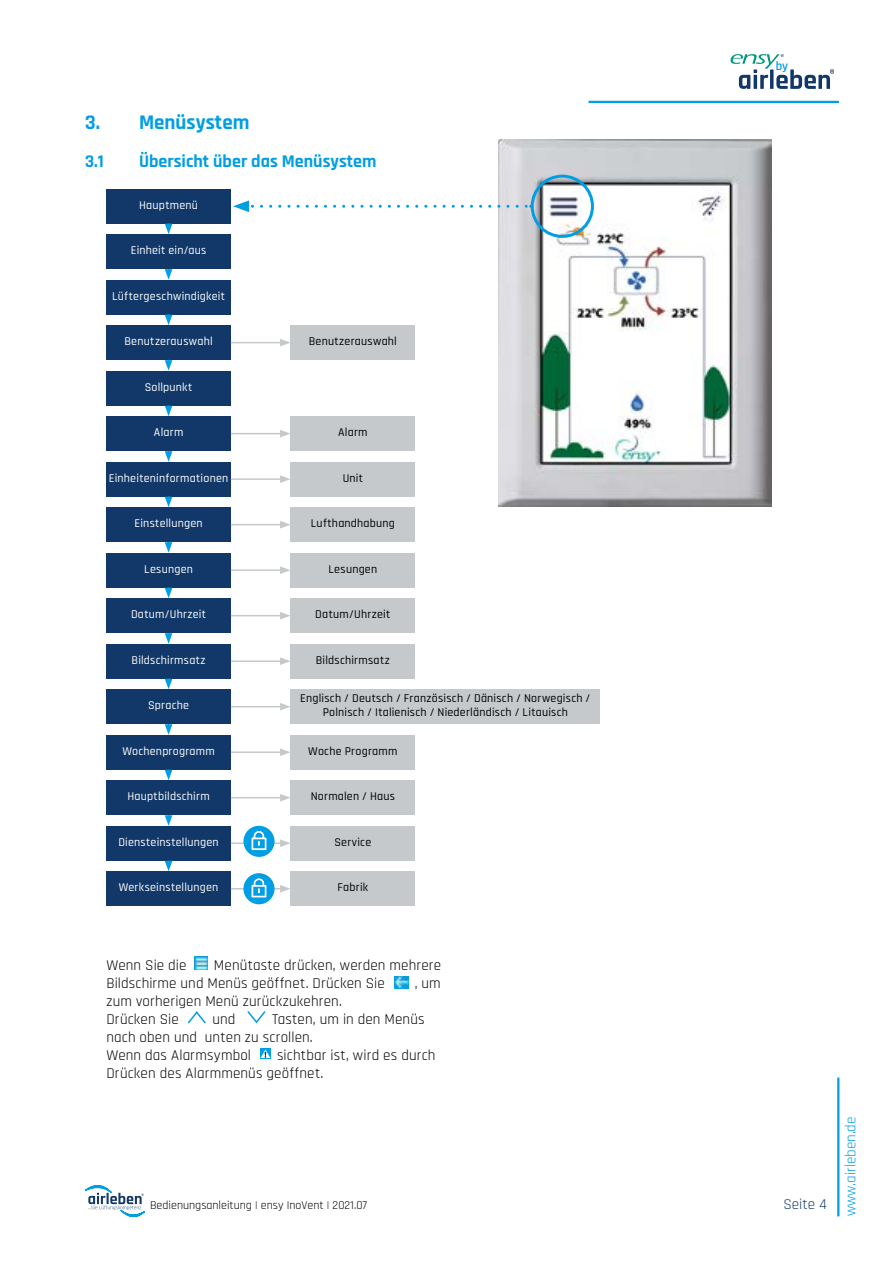
<style>
.page{position:relative;width:893px;height:1263px;background:#fff}
.page>*{position:absolute;margin:0;border:0;box-sizing:border-box;transform-origin:0 0}
.t1{font:700 21px "Rajdhani";color:#009ee3}
.t2{font:700 18px "Rajdhani";color:#009ee3}
.t3{font:15px/18px "Rajdhani";letter-spacing:.01em;color:#000}
.t4{font:15px "Rajdhani";color:#009ee3}
.t5{font:15px "Rajdhani";color:#113868}
.t6{font:600 12.75px "Rajdhani";color:#009ee3}
.t7{font:500 12px "Rajdhani";letter-spacing:.015em;color:#fff}
.t8{font:500 12px/14.4px "Rajdhani";letter-spacing:.02em;color:#000;text-align:center}
.t9{font:12px "Rajdhani";color:#000}
</style>
<div class="page">
<svg style="left:85px;top:1185px;width:60px;height:32px"></svg>
<svg style="left:730px;top:54px;width:104px;height:35px"></svg>
<hr style="left:837px;top:1077px;width:2px;height:139px;background:#009ee3">
<hr style="left:588px;top:101px;width:251px;height:2px;background:#009ee3">
<div style="left:106px;top:189px;width:125px;height:35px;background:#113868"></div>
<div style="left:106px;top:371px;width:125px;height:35px;background:#113868"></div>
<div style="left:106px;top:598px;width:125px;height:35px;background:#113868"></div>
<div style="left:106px;top:780px;width:125px;height:35px;background:#113868"></div>
<div style="left:106px;top:280px;width:125px;height:35px;background:#113868"></div>
<div style="left:106px;top:462px;width:125px;height:35px;background:#113868"></div>
<div style="left:106px;top:689px;width:125px;height:35px;background:#113868"></div>
<div style="left:106px;top:871px;width:125px;height:35px;background:#113868"></div>
<div style="left:106px;top:234px;width:125px;height:35px;background:#113868"></div>
<div style="left:106px;top:416px;width:125px;height:35px;background:#113868"></div>
<div style="left:106px;top:644px;width:125px;height:35px;background:#113868"></div>
<div style="left:106px;top:826px;width:125px;height:35px;background:#113868"></div>
<div style="left:106px;top:325px;width:125px;height:35px;background:#113868"></div>
<div style="left:291px;top:325px;width:124px;height:35px;background:#c6c9cb"></div>
<div style="left:291px;top:416px;width:124px;height:35px;background:#c6c9cb"></div>
<div style="left:291px;top:462px;width:124px;height:35px;background:#c6c9cb"></div>
<div style="left:291px;top:507px;width:124px;height:35px;background:#c6c9cb"></div>
<div style="left:291px;top:553px;width:124px;height:35px;background:#c6c9cb"></div>
<div style="left:291px;top:598px;width:124px;height:35px;background:#c6c9cb"></div>
<div style="left:291px;top:644px;width:124px;height:35px;background:#c6c9cb"></div>
<div style="left:291px;top:735px;width:124px;height:35px;background:#c6c9cb"></div>
<div style="left:291px;top:780px;width:124px;height:35px;background:#c6c9cb"></div>
<div style="left:291px;top:826px;width:124px;height:35px;background:#c6c9cb"></div>
<div style="left:291px;top:871px;width:124px;height:35px;background:#c6c9cb"></div>
<div style="left:291px;top:689px;width:309px;height:35px;background:#c6c9cb"></div>
<div style="left:106px;top:553px;width:125px;height:35px;background:#113868"></div>
<div style="left:106px;top:735px;width:125px;height:35px;background:#113868"></div>
<div style="left:106px;top:507px;width:125px;height:35px;background:#113868"></div>
<img style="left:499px;top:140px;width:272px;height:366px">
<div style="left:531px;top:175px;width:63px;height:63px;border:3px solid #009ee3;border-radius:50%"></div>
<svg style="left:233px;top:200px;width:299px;height:12px"></svg>
<svg style="left:165px;top:224px;width:7px;height:10px"></svg>
<svg style="left:165px;top:269px;width:7px;height:11px"></svg>
<hr style="left:231px;top:342px;width:51px;height:1px;background:#c6c9cb">
<svg style="left:280px;top:339px;width:11px;height:7px"></svg>
<hr style="left:231px;top:433px;width:51px;height:1px;background:#c6c9cb">
<svg style="left:280px;top:430px;width:11px;height:7px"></svg>
<hr style="left:231px;top:478px;width:51px;height:2px;background:#c6c9cb">
<svg style="left:280px;top:475px;width:11px;height:8px"></svg>
<hr style="left:231px;top:524px;width:51px;height:1px;background:#c6c9cb">
<svg style="left:280px;top:521px;width:11px;height:7px"></svg>
<hr style="left:231px;top:569px;width:51px;height:2px;background:#c6c9cb">
<svg style="left:280px;top:566px;width:11px;height:8px"></svg>
<hr style="left:231px;top:615px;width:51px;height:1px;background:#c6c9cb">
<svg style="left:280px;top:612px;width:11px;height:7px"></svg>
<hr style="left:231px;top:660px;width:51px;height:2px;background:#c6c9cb">
<svg style="left:280px;top:657px;width:11px;height:8px"></svg>
<hr style="left:231px;top:751px;width:51px;height:2px;background:#c6c9cb">
<svg style="left:280px;top:748px;width:11px;height:8px"></svg>
<hr style="left:231px;top:797px;width:51px;height:1px;background:#c6c9cb">
<svg style="left:280px;top:794px;width:11px;height:7px"></svg>
<hr style="left:231px;top:842px;width:51px;height:2px;background:#c6c9cb">
<svg style="left:280px;top:839px;width:11px;height:8px"></svg>
<hr style="left:231px;top:888px;width:51px;height:1px;background:#c6c9cb">
<svg style="left:280px;top:885px;width:11px;height:7px"></svg>
<hr style="left:231px;top:706px;width:51px;height:1px;background:#c6c9cb">
<svg style="left:280px;top:703px;width:11px;height:7px"></svg>
<svg style="left:165px;top:315px;width:7px;height:10px"></svg>
<svg style="left:165px;top:360px;width:7px;height:11px"></svg>
<svg style="left:165px;top:406px;width:7px;height:10px"></svg>
<svg style="left:165px;top:451px;width:7px;height:11px"></svg>
<svg style="left:165px;top:497px;width:7px;height:10px"></svg>
<svg style="left:165px;top:542px;width:7px;height:11px"></svg>
<svg style="left:165px;top:724px;width:7px;height:11px"></svg>
<svg style="left:165px;top:588px;width:7px;height:10px"></svg>
<svg style="left:165px;top:770px;width:7px;height:10px"></svg>
<svg style="left:165px;top:633px;width:7px;height:11px"></svg>
<svg style="left:165px;top:815px;width:7px;height:11px"></svg>
<svg style="left:165px;top:679px;width:7px;height:10px"></svg>
<svg style="left:165px;top:861px;width:7px;height:10px"></svg>
<img style="left:194px;top:956px;width:14px;height:14px">
<svg style="left:395px;top:977px;width:13px;height:11px"></svg>
<svg style="left:187px;top:1011px;width:19px;height:13px"></svg>
<svg style="left:247px;top:1011px;width:19px;height:13px"></svg>
<svg style="left:260px;top:1048px;width:11px;height:11px"></svg>
<svg style="left:260px;top:1049px;width:10px;height:9px"></svg>
<div style="left:243px;top:826px;width:32px;height:31px;background:#009ee3;border-radius:50%"></div>
<svg style="left:251px;top:831px;width:16px;height:20px"></svg>
<div style="left:243px;top:873px;width:32px;height:31px;background:#009ee3;border-radius:50%"></div>
<svg style="left:251px;top:878px;width:16px;height:20px"></svg>
<p class="t1" style="left:85px;top:110px;width:166px">3. Menüsystem</p>
<p class="t2" style="left:85px;top:151px;width:20px">3.1</p>
<p class="t2" style="left:139px;top:151px;width:239px">Übersicht über das Menüsystem</p>
<p class="t7" style="left:139px;top:198px;width:60px">Hauptmenü</p>
<p class="t7" style="left:131px;top:243px;width:77px">Einheit ein/aus</p>
<p class="t7" style="left:112px;top:289px;width:115px">Lüftergeschwindigkeit</p>
<p class="t7" style="left:124px;top:334px;width:90px">Benutzerauswahl</p>
<p class="t8" style="left:309px;top:335px;width:90px">Benutzerauswahl</p>
<p class="t7" style="left:145px;top:380px;width:49px">Sollpunkt</p>
<p class="t7" style="left:154px;top:425px;width:31px">Alarm</p>
<p class="t7" style="left:109px;top:471px;width:121px">Einheiteninformationen</p>
<p class="t7" style="left:135px;top:516px;width:70px">Einstellungen</p>
<p class="t7" style="left:144px;top:562px;width:50px">Lesungen</p>
<p class="t7" style="left:131px;top:607px;width:77px">Datum/Uhrzeit</p>
<p class="t7" style="left:132px;top:653px;width:75px">Bildschirmsatz</p>
<p class="t7" style="left:148px;top:698px;width:43px">Sprache</p>
<p class="t7" style="left:122px;top:744px;width:94px">Wochenprogramm</p>
<p class="t7" style="left:127px;top:789px;width:84px">Hauptbildschirm</p>
<p class="t7" style="left:118px;top:835px;width:102px">Diensteinstellungen</p>
<p class="t7" style="left:119px;top:880px;width:101px">Werkseinstellungen</p>
<p class="t8" style="left:338px;top:426px;width:31px">Alarm</p>
<p class="t8" style="left:343px;top:471px;width:22px">Unit</p>
<p class="t8" style="left:311px;top:517px;width:86px">Lufthandhabung</p>
<p class="t8" style="left:328px;top:562px;width:50px">Lesungen</p>
<p class="t8" style="left:315px;top:608px;width:77px">Datum/Uhrzeit</p>
<p class="t8" style="left:316px;top:653px;width:75px">Bildschirmsatz</p>
<p class="t8" style="left:300px;top:691px;width:292px">Englisch / Deutsch / Französisch / Dänisch / Norwegisch /<br>Polnisch / Italienisch / Niederländisch / Litauisch</p>
<p class="t8" style="left:308px;top:744px;width:91px">Woche Programm</p>
<p class="t8" style="left:311px;top:790px;width:86px">Normalen / Haus</p>
<p class="t8" style="left:334px;top:835px;width:38px">Service</p>
<p class="t8" style="left:338px;top:881px;width:32px">Fabrik</p>
<p class="t6" style="left:776px;top:58px;width:14px">by</p>
<p class="t3" style="left:106px;top:956px;width:82px">Wenn Sie die</p>
<p class="t3" style="left:106px;top:956px;width:336px;text-indent:108px">Menütaste drücken, werden mehrere<br>Bildschirme und Menüs geöffnet. Drücken Sie</p>
<p class="t3" style="left:415px;top:974px;width:28px">, um</p>
<p class="t3" style="left:106px;top:992px;width:237px">zum vorherigen Menü zurückzukehren.<br>Drücken Sie</p>
<p class="t3" style="left:106px;top:1010px;width:320px;text-indent:166px">Tasten, um in den Menüs nach oben und unten zu scrollen.<br>Wenn das Alarmsymbol</p>
<p class="t3" style="left:212px;top:1010px;width:24px">und</p>
<p class="t3" style="left:106px;top:1046px;width:330px;text-indent:171px">sichtbar ist, wird es durch<br>Drücken des Alarmmenüs geöffnet.</p>
<p class="t9" style="left:150px;top:1198px;width:218px">Bedienungsanleitung | ensy InoVent | 2021.07</p>
<p class="t5" style="left:783px;top:1196px;width:45px">Seite 4</p>
<p class="t4" style="left:842px;top:1216px;width:101px;rotate:-90deg">www.airleben.de</p>
</div>
